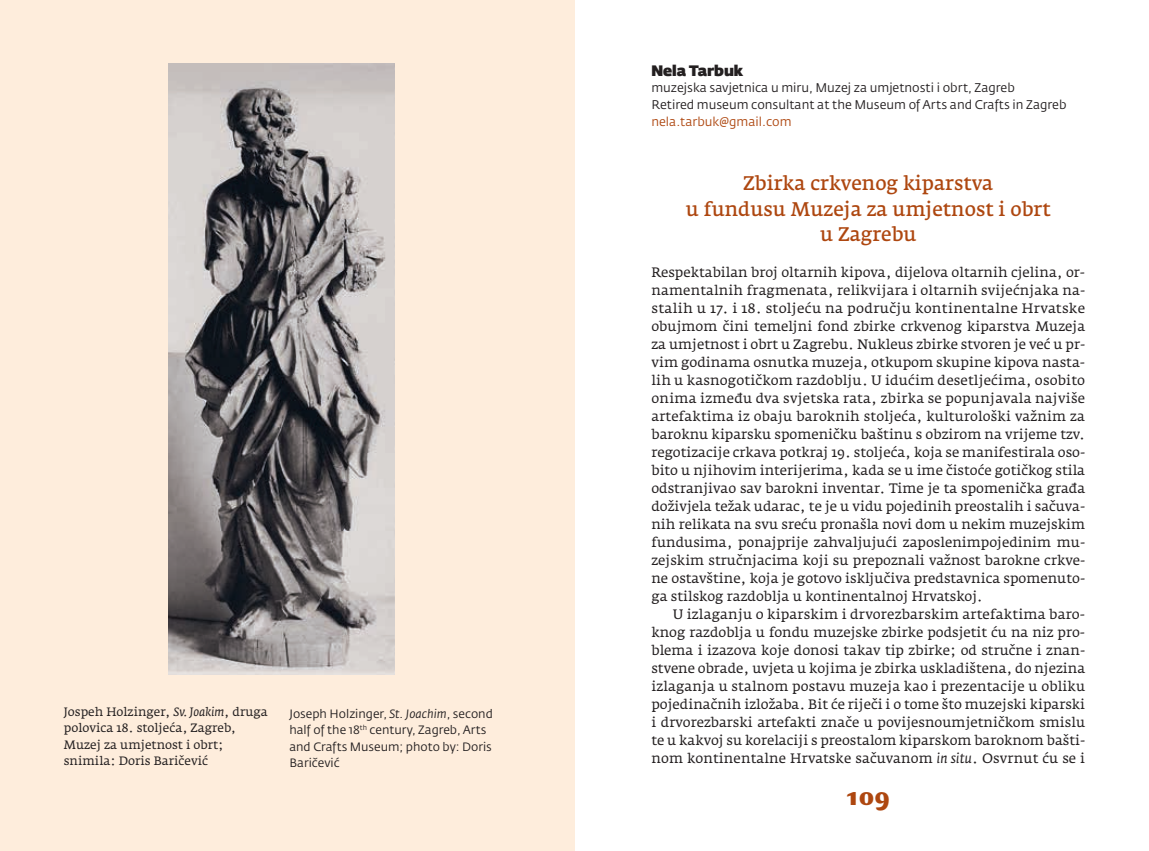
<style>
.page{position:relative;width:1149px;height:851px;background:#fff}
.page>*{position:absolute;margin:0;border:0;box-sizing:border-box;transform-origin:0 0}
.t1{font:900 25.5px "Fresco";color:#ae4710}
.t2{font:600 19.5px/25.5px "Fedra Serif A Std";color:#ae4710;text-align:center}
.t3{font:800 15px "Fe Sa Dis";color:#231f20}
.t4{font:13.5px/18px "Fedra Serif A Std";color:#231f20;text-align:justify}
.t5{font:12.45px/17px "Fedra Sans Std";color:#231f20}
.t6{font:12.45px "Fedra Sans Std";color:#ae4710}
.t7{font:12px/16.5px "Fedra Sans Std";color:#231f20}
.t8{font:12px/16.5px "Fedra Serif A Std";color:#231f20}
.s1{font-style:italic}
</style>
<div class="page">
<div style="left:0;top:0;width:574px;height:850px;background:#feeddc"></div>
<img style="left:168px;top:64px;width:226px;height:610px">
<p class="t8" style="left:64px;top:703px;width:205px">Jospeh Holzinger, <span class="s1">Sv. Joakim</span>, druga polovica 18. stoljeća, Zagreb,<br>Muzej za umjetnost i obrt; snimila: Doris Baričević</p>
<p class="t7" style="left:289px;top:705px;width:205px">Joseph Holzinger, <span class="s1">St. Joachim</span>, second half of the 18<sup>th</sup> century, Zagreb, Arts and Crafts Museum; photo by: Doris<br>Baričević</p>
<p class="t3" style="left:651px;top:61px;width:93px">Nela Tarbuk</p>
<p class="t5" style="left:651px;top:80px;width:416px">muzejska savjetnica u miru, Muzej za umjetnosti i obrt, Zagreb<br>Retired museum consultant at the Museum of Arts and Crafts in Zagreb</p>
<p class="t6" style="left:651px;top:114px;width:142px">nela.tarbuk@gmail.com</p>
<h2 class="t2" style="left:685px;top:170px;width:366px">Zbirka crkvenog kiparstva<br>u fundusu Muzeja za umjetnost i obrt u Zagrebu</h2>
<p class="t4" style="left:651px;top:263px;width:435px">Respektabilan broj oltarnih kipova, dijelova oltarnih cjelina, or&shy;namentalnih fragmenata, relikvijara i oltarnih svijećnjaka na&shy;stalih u 17. i 18. stoljeću na području kontinentalne Hrvatske obujmom čini temeljni fond zbirke crkvenog kiparstva Muzeja za umjetnost i obrt u Zagrebu. Nukleus zbirke stvoren je već u pr&shy;vim godinama osnutka muzeja, otkupom skupine kipova nasta&shy;lih u kasnogotičkom razdoblju. U idućim desetljećima, osobito onima između dva svjetska rata, zbirka se popunjavala najviše artefaktima iz obaju baroknih stoljeća, kulturološki važnim za baroknu kiparsku spomeničku baštinu s obzirom na vrijeme tzv. regotizacije crkava potkraj 19. stoljeća, koja se manifestirala oso&shy;bito u njihovim interijerima, kada se u ime čistoće gotičkog stila odstranjivao sav barokni inventar. Time je ta spomenička građa doživjela težak udarac, te je u vidu pojedinih preostalih i sačuva&shy;nih relikata na svu sreću pronašla novi dom u nekim muzejskim fundusima, ponajprije zahvaljujući zaposlenimpojedinim mu&shy;zejskim stručnjacima koji su prepoznali važnost barokne crkve&shy;ne ostavštine, koja je gotovo isključiva predstavnica spomenuto&shy;ga stilskog razdoblja u kontinentalnoj Hrvatskoj.</p>
<p class="t4" style="left:651px;top:605px;width:435px;text-indent:21px">U izlaganju o kiparskim i drvorezbarskim artefaktima baro&shy;knog razdoblja u fondu muzejske zbirke podsjetit ću na niz pro&shy;blema i izazova koje donosi takav tip zbirke; od stručne i znan&shy;stvene obrade, uvjeta u kojima je zbirka uskladištena, do njezina izlaganja u stalnom postavu muzeja kao i prezentacije u obliku pojedinačnih izložaba. Bit će riječi i o tome što muzejski kiparski i drvorezbarski artefakti znače u povijesnoumjetničkom smislu te u kakvoj su korelaciji s preostalom kiparskom baroknom bašti&shy;nom kontinentalne Hrvatske sačuvanom <span class="s1">in situ</span>. Osvrnut ću se i</p>
<h1 class="t1" style="left:846px;top:779px;width:45px">109</h1>
</div>
